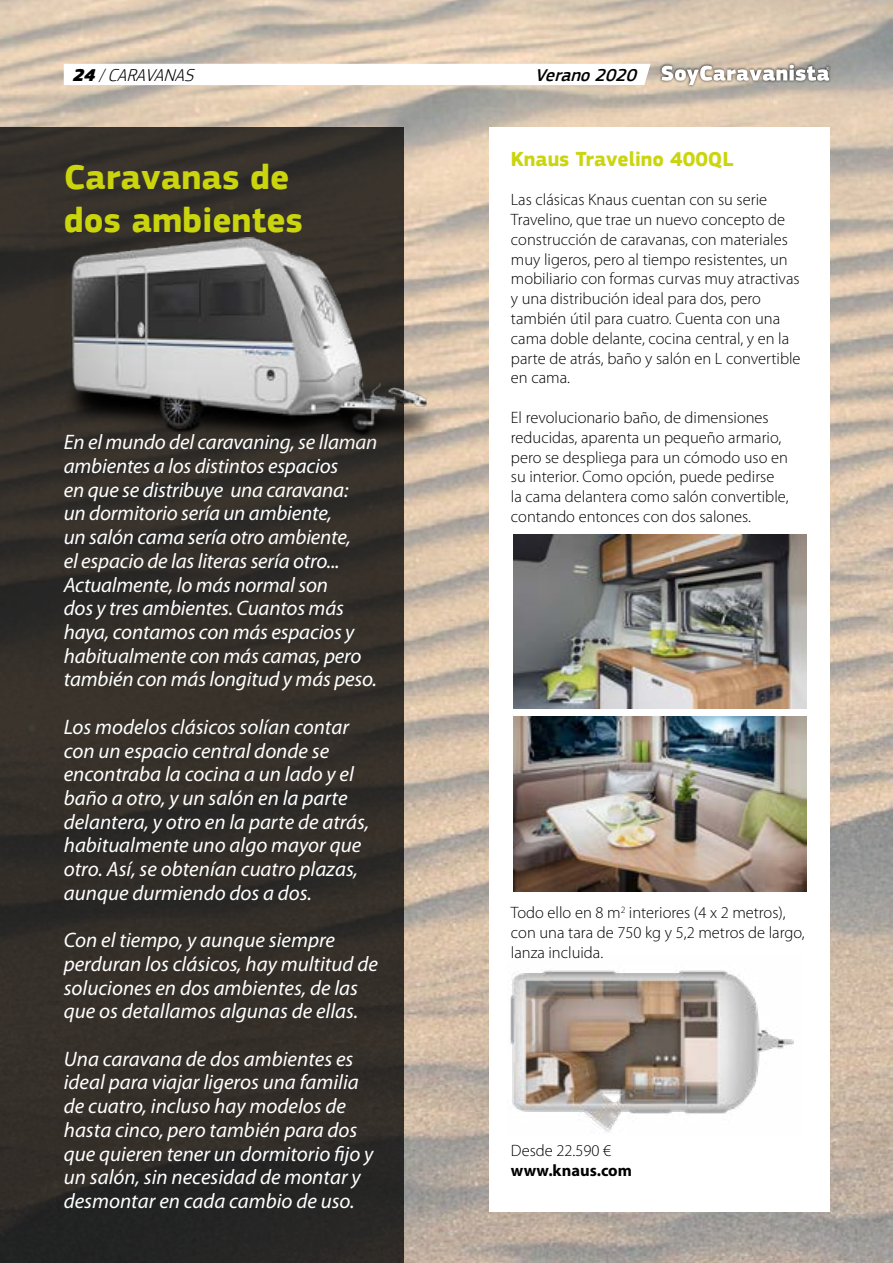
<style>
.page{position:relative;width:893px;height:1263px;background:#fff}
.page>*{position:absolute;margin:0;border:0;box-sizing:border-box;transform-origin:0 0}
.t1{font:700 36px/43.2px "PF Square Sans Pro";color:#cad50e}
.t2{font:italic 21px/23.7px "Myriad Pro";color:#fff}
.t3{font:700 21px "PF Square Sans Pro";color:#cad50e}
.t4{font:italic 300 18px "PF Square Sans Pro";color:#000}
.t5{font:italic 500 18px "PF Square Sans Pro";color:#000}
.t6{font:300 16.5px/19.8px "Myriad Pro";color:#000}
.t7{font:700 16.5px "Myriad Pro";color:#000}
.s1{font-weight:900}
</style>
<div class="page">
<img style="left:0;top:0;width:893px;height:1263px">
<div style="left:0;top:128px;width:404px;height:1135px;background:linear-gradient(to bottom,#37312b,#2e2b27)"></div>
<div style="left:490px;top:128px;width:340px;height:1084px;background:#fff"></div>
<img style="left:513px;top:534px;width:293px;height:174px">
<img style="left:513px;top:717px;width:293px;height:174px">
<img style="left:507px;top:970px;width:287px;height:162px">
<img style="left:54px;top:238px;width:392px;height:214px">
<div style="left:660px;top:62px;width:172px;height:25px;background:#000;opacity:.75"></div>
<svg style="left:662px;top:65px;width:167px;height:20px"></svg>
<svg style="left:58px;top:64px;width:593px;height:21px"></svg>
<p class="t4" style="left:72px;top:65px;width:128px"><span class="s1">24</span>/CARAVANAS</p>
<p class="t5" style="left:535px;top:65px;width:108px">Verano2020</p>
<h1 class="t1" style="left:64px;top:156px;width:241px">Caravanas de dos ambientes</h1>
<p class="t2" style="left:64px;top:431px;width:315px">En el mundo del caravaning, se llaman ambientes a los distintos espacios<br>en que se distribuye una caravana:<br>un dormitorio sería un ambiente,<br>un salón cama sería otro ambiente,<br>el espacio de las literas sería otro...<br>Actualmente, lo más normal son<br>dos y tres ambientes. Cuantos más haya, contamos con más espacios y habitualmente con más camas, pero también con más longitud y más peso.</p>
<p class="t2" style="left:64px;top:715px;width:307px">Los modelos clásicos solían contar con un espacio central donde se encontraba la cocina a un lado y el baño a otro, y un salón en la parte delantera, y otro en la parte de atrás, habitualmente uno algo mayor que otro. Así, se obtenían cuatro plazas, aunque durmiendo dos a dos.</p>
<p class="t2" style="left:64px;top:929px;width:316px">Con el tiempo, y aunque siempre perduran los clásicos, hay multitud de soluciones en dos ambientes, de las que os detallamos algunas de ellas.</p>
<p class="t2" style="left:64px;top:1047px;width:311px">Una caravana de dos ambientes es ideal para viajar ligeros una familia de cuatro, incluso hay modelos de hasta cinco, pero también para dos que quieren tener un dormitorio fijo y un salón, sin necesidad de montar y desmontar en cada cambio de uso.</p>
<p class="t3" style="left:511px;top:146px;width:224px">Knaus Travelino 400QL</p>
<p class="t6" style="left:511px;top:190px;width:291px">Las clásicas Knaus cuentan con su serie Travelino, que trae un nuevo concepto de construcción de caravanas, con materiales muy ligeros, pero al tiempo resistentes, un mobiliario con formas curvas muy atractivas y una distribución ideal para dos, pero también útil para cuatro. Cuenta con una cama doble delante, cocina central, y en la parte de atrás, baño y salón en L convertible en cama.</p>
<p class="t6" style="left:511px;top:408px;width:279px">El revolucionario baño, de dimensiones reducidas, aparenta un pequeño armario, pero se despliega para un cómodo uso en su interior. Como opción, puede pedirse la cama delantera como salón convertible, contando entonces con dos salones.</p>
<p class="t6" style="left:511px;top:903px;width:295px">Todo ello en 8 m<sup>2</sup> interiores (4 x 2 metros), con una tara de 750 kg y 5,2 metros de largo, lanza incluida.</p>
<p class="t6" style="left:511px;top:1141px;width:102px">Desde 22.590 €</p>
<p class="t7" style="left:511px;top:1161px;width:123px">www.knaus.com</p>
</div>
